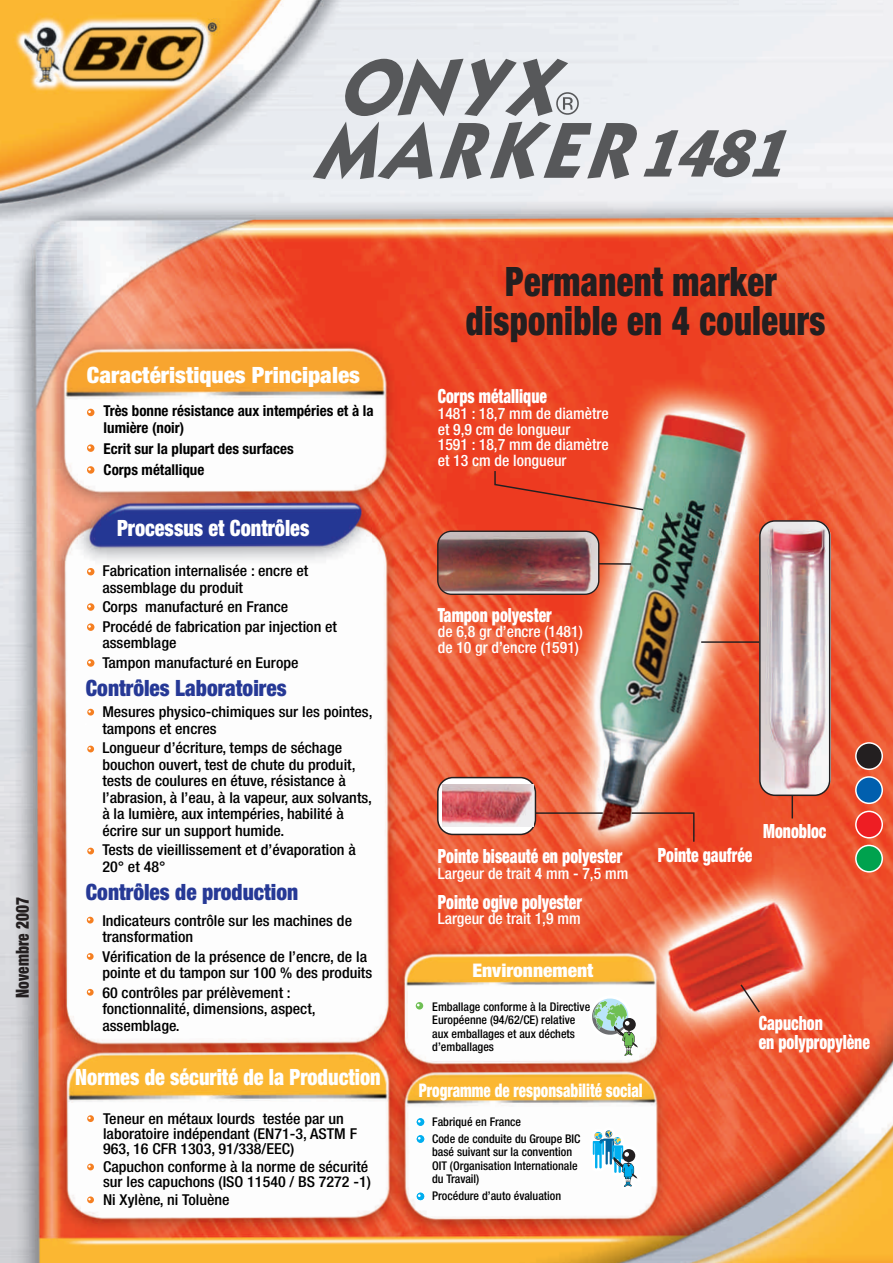
<style>
.page{position:relative;width:893px;height:1263px;background:#fff}
.page>*{position:absolute;margin:0;border:0;box-sizing:border-box;transform-origin:0 0}
.t1{font:900 condensed 40.65px/39px "Helvetica Neue";letter-spacing:.01em;color:#231f20;text-align:center;scale:.85 1}
.t2{font:900 condensed 22.5px "Helvetica Neue";color:#fff;scale:.9 1}
.t3{font:900 condensed 22.5px "Helvetica Neue";color:#263996;scale:.95 1}
.t4{font:900 condensed 22.5px "Helvetica Neue";color:#fff;scale:1.04 1}
.t5{font:900 condensed 19.65px/19.5px "Helvetica Neue";color:#fff;scale:.8 1}
.t6{font:900 condensed 19.5px "Helvetica Neue";color:#fff;scale:.8 1}
.t7{font:900 condensed 18.75px "Helvetica Neue";color:#fff;scale:.8 1}
.t8{font:900 condensed 18.75px "Helvetica Neue";color:#fff;scale:1.04 1}
.t9{font:900 condensed 18px "Helvetica Neue";letter-spacing:.01em;color:#231f20;scale:.85 1}
.t10{font:500 condensed 15.75px/15.8px "Helvetica Neue";color:#fff}
.t11{font:500 condensed 15px/16.5px "Helvetica Neue";color:#000;scale:1.07 1}
.t12{font:700 condensed 15px/16.5px "Helvetica Neue";color:#000}
.t13{font:500 condensed 12px/13.5px "Helvetica Neue";color:#000}
</style>
<div class="page">
<img style="left:0;top:0;width:893px;height:1263px">
<div style="left:856px;top:845px;width:26px;height:27px;background:#00a24e;border-radius:50%"></div>
<div style="left:855px;top:845px;width:28px;height:27px;border:2px solid #fff;border-radius:50%"></div>
<div style="left:856px;top:811px;width:26px;height:27px;background:#ee1d23;border-radius:50%"></div>
<div style="left:855px;top:811px;width:28px;height:27px;border:2px solid #fff;border-radius:50%"></div>
<div style="left:856px;top:777px;width:26px;height:26px;background:#015fae;border-radius:50%"></div>
<div style="left:855px;top:776px;width:28px;height:28px;border:2px solid #fff;border-radius:50%"></div>
<div style="left:856px;top:743px;width:26px;height:26px;background:#231f20;border-radius:50%"></div>
<div style="left:855px;top:742px;width:28px;height:28px;border:2px solid #fff;border-radius:50%"></div>
<svg style="left:87px;top:603px;width:7px;height:8px"></svg>
<svg style="left:87px;top:623px;width:7px;height:8px"></svg>
<svg style="left:87px;top:659px;width:7px;height:8px"></svg>
<svg style="left:87px;top:568px;width:7px;height:7px"></svg>
<svg style="left:87px;top:709px;width:7px;height:6px"></svg>
<svg style="left:87px;top:746px;width:7px;height:6px"></svg>
<svg style="left:87px;top:848px;width:7px;height:6px"></svg>
<svg style="left:87px;top:953px;width:7px;height:7px"></svg>
<svg style="left:87px;top:989px;width:7px;height:7px"></svg>
<svg style="left:87px;top:917px;width:7px;height:6px"></svg>
<svg style="left:87px;top:1115px;width:7px;height:7px"></svg>
<svg style="left:87px;top:1163px;width:7px;height:7px"></svg>
<svg style="left:87px;top:1196px;width:7px;height:7px"></svg>
<svg style="left:87px;top:444px;width:7px;height:8px"></svg>
<svg style="left:87px;top:409px;width:7px;height:7px"></svg>
<svg style="left:87px;top:466px;width:7px;height:8px"></svg>
<hr style="left:599px;top:563px;width:32px;height:2px;background:#231f20">
<img style="left:438px;top:531px;width:161px;height:63px">
<div style="left:437px;top:531px;width:162px;height:64px;border:1px solid #231f20;border-radius:14px"></div>
<svg style="left:792px;top:796px;width:1px;height:22px"></svg>
<svg style="left:739px;top:983px;width:22px;height:31px"></svg>
<img style="left:760px;top:521px;width:70px;height:274px">
<div style="left:759px;top:520px;width:71px;height:276px;border:2px solid #231f20;border-radius:15px"></div>
<svg style="left:313px;top:122px;width:120px;height:57px;background:#aaacb0"></svg>
<svg style="left:341px;top:59px;width:238px;height:57px;background:#a8aaae"></svg>
<svg style="left:440px;top:122px;width:347px;height:57px"></svg>
<svg style="left:416px;top:1002px;width:7px;height:7px"></svg>
<svg style="left:589px;top:995px;width:49px;height:61px"></svg>
<svg style="left:417px;top:1118px;width:7px;height:8px"></svg>
<svg style="left:417px;top:1135px;width:7px;height:8px"></svg>
<svg style="left:417px;top:1193px;width:7px;height:7px"></svg>
<svg style="left:590px;top:1127px;width:52px;height:64px"></svg>
<hr style="left:534px;top:812px;width:69px;height:2px;background:#231f20">
<svg style="left:494px;top:470px;width:151px;height:41px;background:#e65035"></svg>
<hr style="left:701px;top:641px;width:58px;height:2px;background:#231f20">
<svg style="left:630px;top:812px;width:65px;height:31px;background:#e16142"></svg>
<div style="left:438px;top:777px;width:97px;height:57px;background:linear-gradient(to right,#f9f9f9,#fcfcfc);border-radius:15px"></div>
<div style="left:437px;top:777px;width:99px;height:58px;border:2px solid #231f20;border-radius:15px"></div>
<img style="left:442px;top:785px;width:91px;height:41px">
<p class="t9" style="left:11px;top:998px;width:121px;rotate:-90deg">Novembre 2007</p>
<h2 class="t4" style="left:87px;top:361px;width:264px">Caractéristiques Principales</h2>
<p class="t12" style="left:104px;top:402px;width:272px">Très bonne résistance aux intempéries et à la lumière (noir)</p>
<p class="t12" style="left:104px;top:438px;width:192px;line-height:21px">Ecrit sur la plupart des surfaces<br>Corps métallique</p>
<h2 class="t2" style="left:117px;top:514px;width:215px">Processus et Contrôles</h2>
<p class="t11" style="left:102px;top:562px;width:194px">Fabrication internalisée : encre et assemblage du produit</p>
<p class="t11" style="left:102px;top:597px;width:221px;line-height:19.5px">Corps manufacturé en France<br>Procédé de fabrication par injection et</p>
<p class="t11" style="left:102px;top:633px;width:185px;line-height:19.5px">assemblage<br>Tampon manufacturé en Europe</p>
<h2 class="t3" style="left:86px;top:674px;width:213px">Contrôles Laboratoires</h2>
<p class="t11" style="left:102px;top:703px;width:254px">Mesures physico-chimiques sur les pointes, tampons et encres</p>
<p class="t11" style="left:102px;top:739px;width:254px">Longueur d’écriture, temps de séchage bouchon ouvert, test de chute du produit, tests de coulures en étuve, résistance à l’abrasion, à l’eau, à la vapeur, aux solvants, à la lumière, aux intempéries, habilité à écrire sur un support humide.</p>
<p class="t11" style="left:102px;top:841px;width:238px">Tests de vieillissement et d’évaporation à<br>20° et 48°</p>
<h2 class="t3" style="left:86px;top:878px;width:225px">Contrôles de production</h2>
<p class="t11" style="left:102px;top:912px;width:235px">Indicateurs contrôle sur les machines de transformation</p>
<p class="t11" style="left:102px;top:948px;width:254px">Vérification de la présence de l’encre, de la pointe et du tampon sur 100 % des produits</p>
<p class="t11" style="left:102px;top:984px;width:201px">60 contrôles par prélèvement : fonctionnalité, dimensions, aspect, assemblage.</p>
<h2 class="t2" style="left:75px;top:1063px;width:341px">Normes de sécurité de la Production</h2>
<p class="t11" style="left:103px;top:1111px;width:239px;line-height:15px">Teneur en métaux lourds testée par un laboratoire indépendant (EN71-3, ASTM F<br>963, 16 CFR 1303, 91/338/EEC)</p>
<p class="t11" style="left:103px;top:1159px;width:252px;line-height:15px">Capuchon conforme à la norme de sécurité sur les capuchons (ISO 11540 / BS 7272 -1)</p>
<p class="t11" style="left:103px;top:1191px;width:120px">Ni Xylène, ni Toluène</p>
<h1 class="t1" style="left:466px;top:261px;width:424px">Permanent marker disponible en 4 couleurs</h1>
<h3 class="t6" style="left:438px;top:384px;width:138px">Corps métallique</h3>
<p class="t10" style="left:438px;top:405px;width:172px">1481 : 18,7 mm de diamètre et 9,9 cm de longueur<br>1591 : 18,7 mm de diamètre et 13 cm de longueur</p>
<h3 class="t6" style="left:438px;top:603px;width:144px">Tampon polyester</h3>
<p class="t10" style="left:438px;top:624px;width:146px">de 6,8 gr d’encre (1481) de 10 gr d’encre (1591)</p>
<h3 class="t5" style="left:438px;top:846px;width:232px">Pointe biseauté en polyester</h3>
<p class="t10" style="left:438px;top:865px;width:192px">Largeur de trait 4 mm - 7,5 mm</p>
<h3 class="t5" style="left:438px;top:891px;width:182px">Pointe ogive polyester</h3>
<p class="t10" style="left:438px;top:911px;width:144px">Largeur de trait 1,9 mm</p>
<p class="t8" style="left:472px;top:958px;width:118px">Environnement</p>
<p class="t13" style="left:432px;top:999px;width:159px">Emballage conforme à la Directive<br>Européenne (94/62/CE) relative aux emballages et aux déchets d’emballages</p>
<p class="t7" style="left:419px;top:1078px;width:281px">Programme de responsabilité social</p>
<p class="t13" style="left:432px;top:1114px;width:150px;line-height:16.5px">Fabriqué en France<br>Code de conduite du Groupe BIC</p>
<p class="t13" style="left:432px;top:1145px;width:147px">basé suivant sur la convention<br>OIT (Organisation Internationale du Travail)</p>
<p class="t13" style="left:432px;top:1189px;width:131px">Procédure d’auto évaluation</p>
<h3 class="t5" style="left:658px;top:845px;width:120px">Pointe gaufrée</h3>
<h3 class="t5" style="left:763px;top:820px;width:81px">Monobloc</h3>
<h3 class="t5" style="left:759px;top:1012px;width:141px">Capuchon<br>en polypropylène</h3>
</div>
